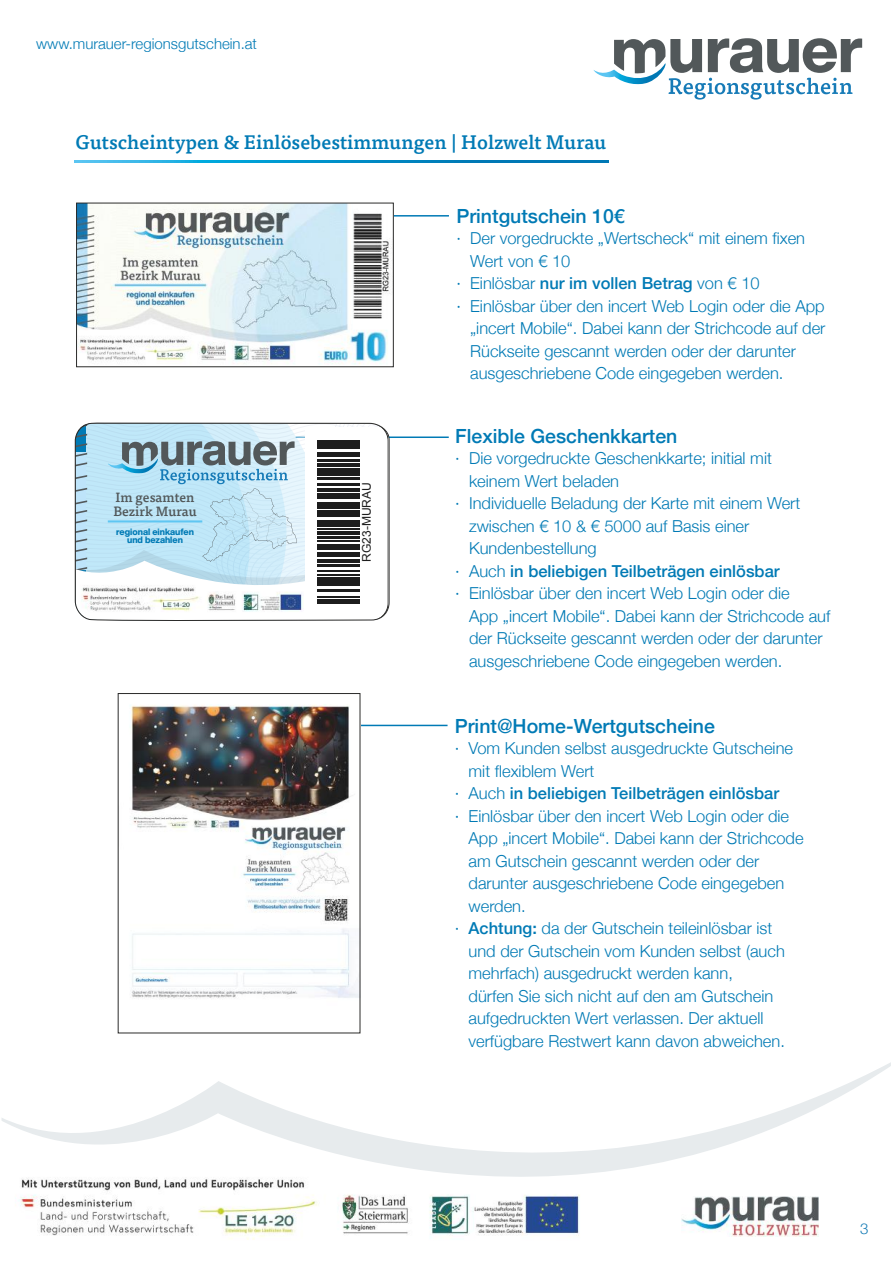
<style>
.page{position:relative;width:893px;height:1263px;background:#fff}
.page>*{position:absolute;margin:0;border:0;box-sizing:border-box;transform-origin:0 0}
.t1{font:500 19.5px "Helvetica Neue";color:#007ab5}
.t2{font:500 19.5px "Tisa Pro";color:#007ab5}
.t3{font:300 16.5px "Helvetica Neue";color:#007ab5}
.t4{font:500 16.5px "Helvetica Neue";color:#007ab5}
.t5{font:300 15px "Helvetica Neue";color:#007ab5}
.t6{font:300 15px "Helvetica Neue";color:#127ab5}
.t7{font:500 13.35px/13.8px "Tisa Pro";color:#52585a}
.t8{font:12px "Arial";color:#1d1d1d}
.t9{font:800 9.15px/8.2px "Helvetica Now Display";color:#007ab5;text-align:center}
.s1{font-weight:300}
.s2{font-weight:500}
</style>
<div class="page">
<svg style="left:1px;top:1064px;width:890px;height:173px"></svg>
<img style="left:15px;top:1171px;width:571px;height:69px">
<img style="left:682px;top:1197px;width:137px;height:39px">
<img style="left:594px;top:69px;width:20px;height:9px">
<svg style="left:614px;top:38px;width:248px;height:62px"></svg>
<hr style="left:321px;top:215px;width:128px;height:2px;background:#007ab5">
<svg style="left:75px;top:160px;width:533px;height:2px"></svg>
<hr style="left:294px;top:725px;width:154px;height:1px;background:#007ab5">
<img style="left:78px;top:205px;width:314px;height:160px">
<div style="left:76px;top:203px;width:318px;height:164px;border:1px solid #2b2b2a"></div>
<img style="left:130px;top:704px;width:228px;height:295px">
<hr style="left:296px;top:436px;width:153px;height:2px;background:#007ab5">
<svg style="left:75px;top:422px;width:315px;height:199px"></svg>
<p class="t5" style="left:36px;top:32px;width:222px">www.murauer-regionsgutschein.at</p>
<p class="t2" style="left:76px;top:127px;width:532px">Gutscheintypen &amp; Einlösebestimmungen | Holzwelt Murau</p>
<p class="t7" style="left:113px;top:490px;width:85px">Im gesamten<br>Bezirk Murau</p>
<p class="t8" style="left:359px;top:562px;width:81px;rotate:-90deg">RG23-MURAU</p>
<p class="t9" style="left:116px;top:527px;width:79px">regional einkaufen und bezahlen</p>
<p class="t1" style="left:456px;top:200px;width:170px">Printgutschein 10€</p>
<p class="t3" style="left:456px;top:225px;width:350px">· Der vorgedruckte „Wertscheck“ mit einem fixen</p>
<p class="t3" style="left:470px;top:247px;width:102px">Wert von € 10</p>
<p class="t4" style="left:456px;top:270px;width:305px"><span class="s1">· Einlösbar</span> nur im vollen Betrag <span class="s1">von € 10</span></p>
<p class="t3" style="left:456px;top:292px;width:370px">· Einlösbar über den incert Web Login oder die App</p>
<p class="t3" style="left:470px;top:315px;width:357px">„incert Mobile“. Dabei kann der Strichcode auf der</p>
<p class="t3" style="left:470px;top:337px;width:327px">Rückseite gescannt werden oder der darunter</p>
<p class="t3" style="left:470px;top:360px;width:315px">ausgeschriebene Code eingegeben werden.</p>
<p class="t1" style="left:455px;top:421px;width:224px">Flexible Geschenkkarten</p>
<p class="t3" style="left:455px;top:445px;width:318px">· Die vorgedruckte Geschenkkarte; initial mit</p>
<p class="t3" style="left:469px;top:467px;width:152px">keinem Wert beladen</p>
<p class="t3" style="left:455px;top:490px;width:347px">· Individuelle Beladung der Karte mit einem Wert</p>
<p class="t3" style="left:469px;top:512px;width:282px">zwischen € 10 &amp; € 5000 auf Basis einer</p>
<p class="t3" style="left:469px;top:535px;width:129px">Kundenbestellung</p>
<p class="t4" style="left:455px;top:558px;width:326px"><span class="s1">· Auch</span> in beliebigen Teilbeträgen einlösbar</p>
<p class="t3" style="left:455px;top:580px;width:336px">· Einlösbar über den incert Web Login oder die</p>
<p class="t3" style="left:469px;top:602px;width:363px">App „incert Mobile“. Dabei kann der Strichcode auf</p>
<p class="t3" style="left:469px;top:625px;width:355px">der Rückseite gescannt werden oder der darunter</p>
<p class="t3" style="left:469px;top:647px;width:315px">ausgeschriebene Code eingegeben werden.</p>
<p class="t1" style="left:455px;top:711px;width:262px">Print@Home-Wertgutscheine</p>
<p class="t3" style="left:455px;top:735px;width:340px">· Vom Kunden selbst ausgedruckte Gutscheine</p>
<p class="t3" style="left:469px;top:758px;width:127px">mit flexiblem Wert</p>
<p class="t4" style="left:455px;top:780px;width:326px"><span class="s1">· Auch</span> in beliebigen Teilbeträgen einlösbar</p>
<p class="t3" style="left:455px;top:803px;width:336px">· Einlösbar über den incert Web Login oder die</p>
<p class="t3" style="left:469px;top:825px;width:337px">App „incert Mobile“. Dabei kann der Strichcode</p>
<p class="t3" style="left:469px;top:848px;width:292px">am Gutschein gescannt werden oder der</p>
<p class="t3" style="left:469px;top:870px;width:317px">darunter ausgeschriebene Code eingegeben</p>
<p class="t3" style="left:469px;top:893px;width:59px">werden.</p>
<p class="t3" style="left:455px;top:915px;width:319px">· <span class="s2">Achtung:</span> da der Gutschein teileinlösbar ist</p>
<p class="t3" style="left:469px;top:938px;width:318px">und der Gutschein vom Kunden selbst (auch</p>
<p class="t3" style="left:469px;top:960px;width:266px">mehrfach) ausgedruckt werden kann,</p>
<p class="t3" style="left:469px;top:983px;width:306px">dürfen Sie sich nicht auf den am Gutschein</p>
<p class="t3" style="left:469px;top:1005px;width:296px">aufgedruckten Wert verlassen. Der aktuell</p>
<p class="t3" style="left:469px;top:1028px;width:318px">verfügbare Restwert kann davon abweichen.</p>
<p class="t6" style="left:860px;top:1216px;width:10px">3</p>
</div>
